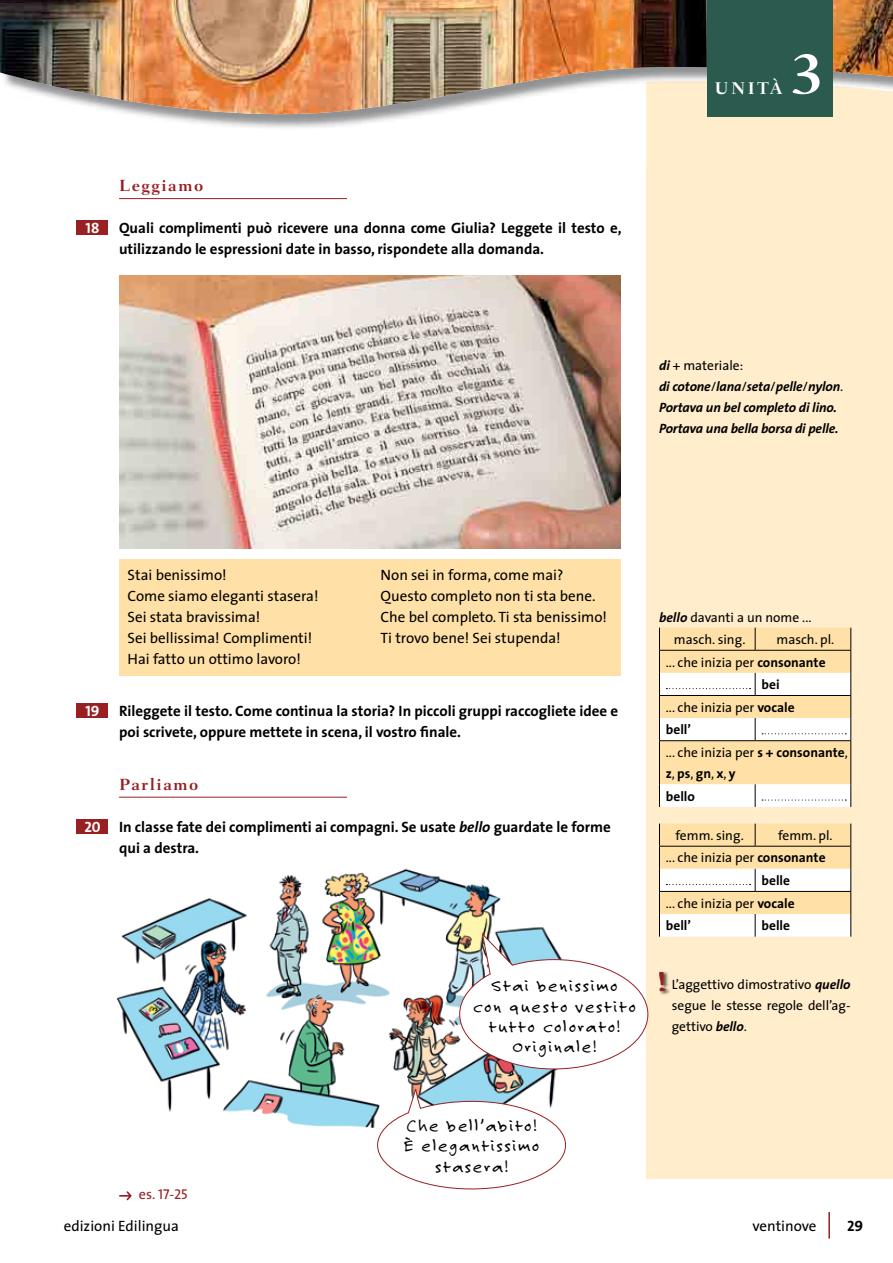
<style>
.page{position:relative;width:893px;height:1263px;background:#fff}
.page>*{position:absolute;margin:0;border:0;box-sizing:border-box;transform-origin:0 0}
.t1{font:700 59.4px "Fairfield LT Std";color:#fff}
.t2{font:18px/20.2px "Felt Tip CV";letter-spacing:.1em;color:#000;text-align:center}
.t3{font:700 17.25px "Fairfield LT Std";letter-spacing:.15em;color:#fff}
.t4{font:700 16.5px "Fairfield LT Std";letter-spacing:.1em;color:#981f22}
.t5{font:15px/21px "The Sans CV Bold";color:#000}
.t6{font:15px/21px "The Sans CV";color:#000}
.t7{font:15px "The Sans CV Bold Caps";color:#fff}
.t8{font:15px "The Sans CV Bold Caps";color:#000}
.t9{font:14.25px "The Sans CV Caps";color:#981f22}
.t10{font:13.5px/22.6px "The Sans CV";color:#000}
.t11{font:italic 13.5px/21px "The Sans CV Bold";letter-spacing:-.01em;color:#000}
.t12{font:13.5px/22.6px "The Sans CV Bold";color:#000}
.s1{font-family:"The Sans CV Bold";font-style:italic}
.s2{font-family:"The Sans CV";font-style:normal}
.s3{font-style:italic}
.s4{font-family:"The Sans CV Bold"}
.s5{font-family:"The Sans CV"}
</style>
<div class="page">
<div style="left:646px;top:131px;width:247px;height:39px;background:#ffedcc"></div>
<hr style="left:828px;top:1212px;width:2px;height:26px;background:#981f22">
<svg style="left:140px;top:115px;width:753px;height:16px"></svg>
<img style="left:0;top:0;width:893px;height:115px">
<div style="left:707px;top:0;width:125px;height:117px;background:#2b5a4f"></div>
<div style="left:646px;top:170px;width:247px;height:1008px;background:#ffedcc"></div>
<svg style="left:659px;top:628px;width:192px;height:179px;background:#ecdab9"></svg>
<svg style="left:659px;top:823px;width:192px;height:114px;background:#f7e5c4"></svg>
<div style="left:658px;top:970px;width:13px;height:26px;background:#000;opacity:.7"></div>
<svg style="left:659px;top:971px;width:8px;height:21px"></svg>
<hr style="left:119px;top:198px;width:228px;height:1px;background:#981f22">
<hr style="left:119px;top:797px;width:228px;height:1px;background:#981f22">
<div style="left:77px;top:220px;width:31px;height:15px;background:#981f22"></div>
<img style="left:119px;top:275px;width:502px;height:273px">
<div style="left:119px;top:559px;width:502px;height:116px;background:#ffe1a7"></div>
<div style="left:77px;top:703px;width:31px;height:15px;background:#981f22"></div>
<div style="left:77px;top:819px;width:31px;height:15px;background:#981f22"></div>
<svg style="left:119px;top:1191px;width:13px;height:9px"></svg>
<img style="left:117px;top:868px;width:440px;height:260px">
<svg style="left:377px;top:1089px;width:189px;height:101px"></svg>
<svg style="left:459px;top:931px;width:190px;height:139px"></svg>
<p class="t7" style="left:86px;top:215px;width:15px">18</p>
<p class="t4" style="left:119px;top:176px;width:86px">Leggiamo</p>
<p class="t5" style="left:119px;top:217px;width:504px">Quali complimenti può ricevere una donna come Giulia? Leggete il testo e, utilizzando le espressioni date in basso, rispondete alla domanda.</p>
<p class="t3" style="left:715px;top:78px;width:69px">UNITÀ</p>
<h1 class="t1" style="left:789px;top:39px;width:37px">3</h1>
<p class="t10" style="left:659px;top:353px;width:86px"><span class="s1">di</span> + materiale:</p>
<p class="t11" style="left:659px;top:375px;width:186px">di cotone<span class="s2">/</span>lana<span class="s2">/</span>seta<span class="s2">/</span>pelle<span class="s2">/</span>nylon<span class="s2">.<br></span>Portava un bel completo di lino.<br>Portava una bella borsa di pelle.</p>
<p class="t7" style="left:85px;top:698px;width:16px">19</p>
<p class="t7" style="left:84px;top:814px;width:18px">20</p>
<p class="t6" style="left:128px;top:564px;width:192px">Stai benissimo!<br>Come siamo eleganti stasera!<br>Sei stata bravissima!<br>Sei bellissima! Complimenti!<br>Hai fatto un ottimo lavoro!</p>
<p class="t6" style="left:381px;top:564px;width:228px">Non sei in forma, come mai?<br>Questo completo non ti sta bene.<br>Che bel completo. Ti sta benissimo!<br>Ti trovo bene! Sei stupenda!</p>
<p class="t5" style="left:119px;top:700px;width:501px">Rileggete il testo. Come continua la storia? In piccoli gruppi raccogliete idee e poi scrivete, oppure mettete in scena, il vostro finale.</p>
<p class="t4" style="left:119px;top:774px;width:81px">Parliamo</p>
<p class="t5" style="left:119px;top:816px;width:493px">In classe fate dei complimenti ai compagni. Se usate <span class="s3">bello</span> guardate le forme qui a destra.</p>
<p class="t2" style="left:473px;top:976px;width:164px">Stai benissimo<br>con questo vestito tutto colorato!<br>Originale!</p>
<p class="t10" style="left:674px;top:606px;width:139px;line-height:22.2px;text-indent:-15px"><span class="s1">bello</span> davanti a un nome ... masch. sing.</p>
<p class="t10" style="left:666px;top:628px;width:170px;text-indent:111px">masch. pl. ... che inizia per <span class="s4">consonante</span></p>
<p class="t12" style="left:761px;top:673px;width:20px">bei</p>
<p class="t10" style="left:666px;top:695px;width:130px">... che inizia per <span class="s4">vocale</span></p>
<p class="t12" style="left:666px;top:718px;width:27px">bell’</p>
<p class="t10" style="left:666px;top:741px;width:183px">... che inizia per <span class="s4">s + consonante</span>,</p>
<p class="t12" style="left:666px;top:762px;width:71px">z<span class="s5">,</span> ps<span class="s5">,</span> gn<span class="s5">,</span> x<span class="s5">,</span> y bello</p>
<p class="t10" style="left:675px;top:823px;width:70px">femm. sing.</p>
<p class="t10" style="left:666px;top:823px;width:168px;text-indent:112px">femm. pl. ... che inizia per <span class="s4">consonante</span></p>
<p class="t12" style="left:761px;top:869px;width:30px">belle</p>
<p class="t10" style="left:666px;top:891px;width:130px">... che inizia per <span class="s4">vocale</span></p>
<p class="t12" style="left:666px;top:914px;width:27px">bell’</p>
<p class="t12" style="left:761px;top:914px;width:30px">belle</p>
<p class="t10" style="left:672px;top:974px;width:180px;line-height:21px;text-align:justify">L’aggettivo dimostrativo <span class="s1">quello </span>segue le stesse regole dell’ag&shy;gettivo <span class="s1">bello</span>.</p>
<p class="t9" style="left:139px;top:1182px;width:50px"><span class="s5">es.</span> 17-25</p>
<p class="t6" style="left:64px;top:1215px;width:117px">edizioni Edilingua</p>
<p class="t2" style="left:404px;top:1115px;width:137px">Che bell’abito!<br>È elegantissimo stasera!</p>
<p class="t6" style="left:752px;top:1215px;width:65px">ventinove</p>
<p class="t8" style="left:847px;top:1213px;width:18px">29</p>
</div>
